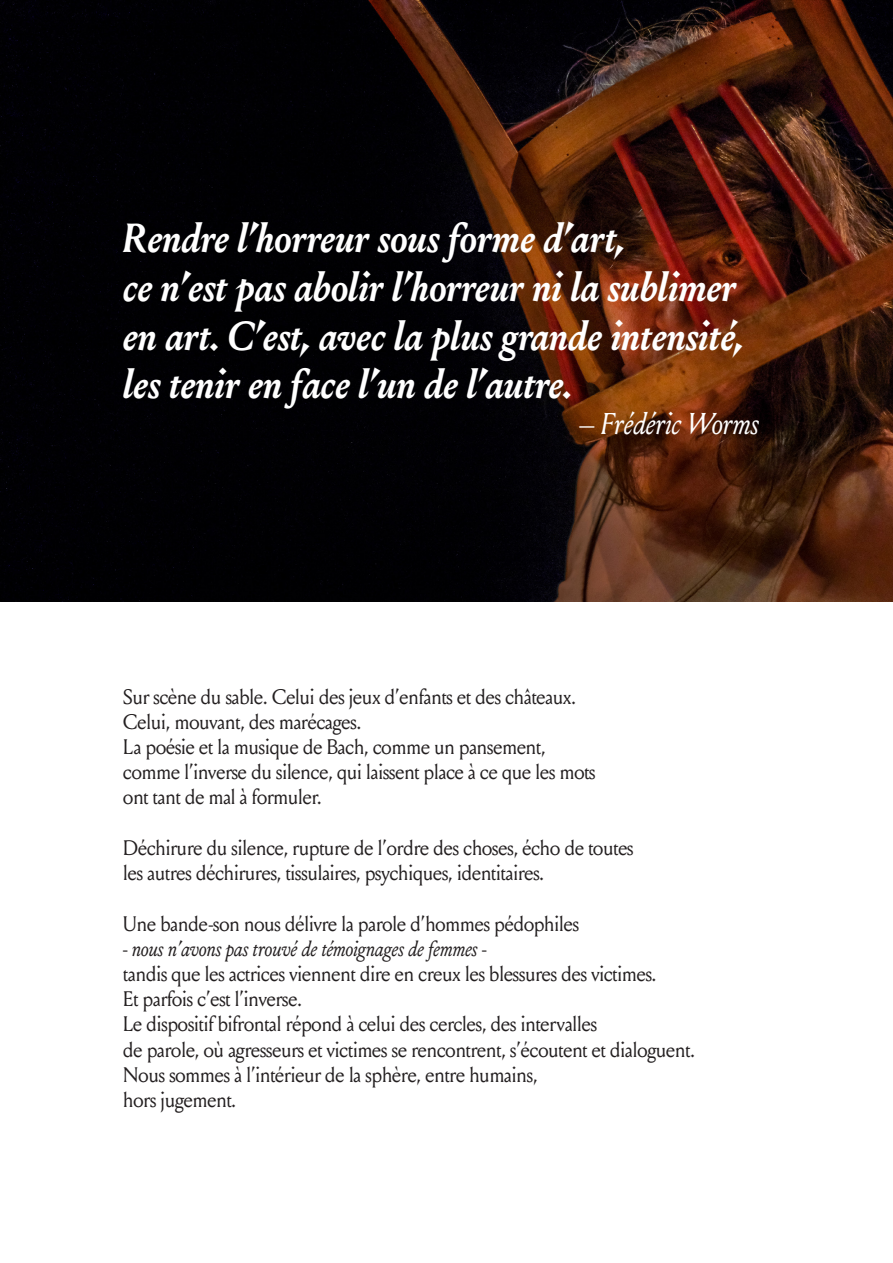
<style>
.page{position:relative;width:893px;height:1263px;background:#fff}
.page>*{position:absolute;margin:0;border:0;box-sizing:border-box;transform-origin:0 0}
.t1{font:italic 700 40.5px/48.6px "Louize Displaytrial";color:#fff}
.t2{font:italic 30px "Louize Displaytrial";color:#fff}
.t3{font:21px/25.2px "Louize Displaytrial";color:#231f20}
.s1{font-style:italic}
</style>
<div class="page">
<img style="left:0;top:0;width:893px;height:602px">
<h1 class="t1" style="left:123px;top:215px;width:622px">Rendre l’horreur sous forme d’art,<br>ce n’est pas abolir l’horreur ni la sublimer en art. C’est, avec la plus grande intensité, les tenir en face l’un de l’autre.</h1>
<h2 class="t2" style="left:579px;top:407px;width:181px">– Frédéric Worms</h2>
<p class="t3" style="left:123px;top:685px;width:474px">Sur scène du sable. Celui des jeux d’enfants et des châteaux.<br>Celui, mouvant, des marécages.<br>La poésie et la musique de Bach, comme un pansement, comme l’inverse du silence, qui laissent place à ce que les mots ont tant de mal à formuler.</p>
<p class="t3" style="left:123px;top:836px;width:512px">Déchirure du silence, rupture de l’ordre des choses, écho de toutes les autres déchirures, tissulaires, psychiques, identitaires.</p>
<p class="t3" style="left:123px;top:911px;width:457px">Une bande-son nous délivre la parole d’hommes pédophiles</p>
<p class="t3" style="left:123px;top:937px;width:573px">- <span class="s1">nous n’avons pas trouvé de témoignages de femmes</span> -<br>tandis que les actrices viennent dire en creux les blessures des victimes.<br>Et parfois c’est l’inverse.<br>Le dispositif bifrontal répond à celui des cercles, des intervalles<br>de parole, où agresseurs et victimes se rencontrent, s’écoutent et dialoguent.<br>Nous sommes à l’intérieur de la sphère, entre humains,<br>hors jugement.</p>
</div>
